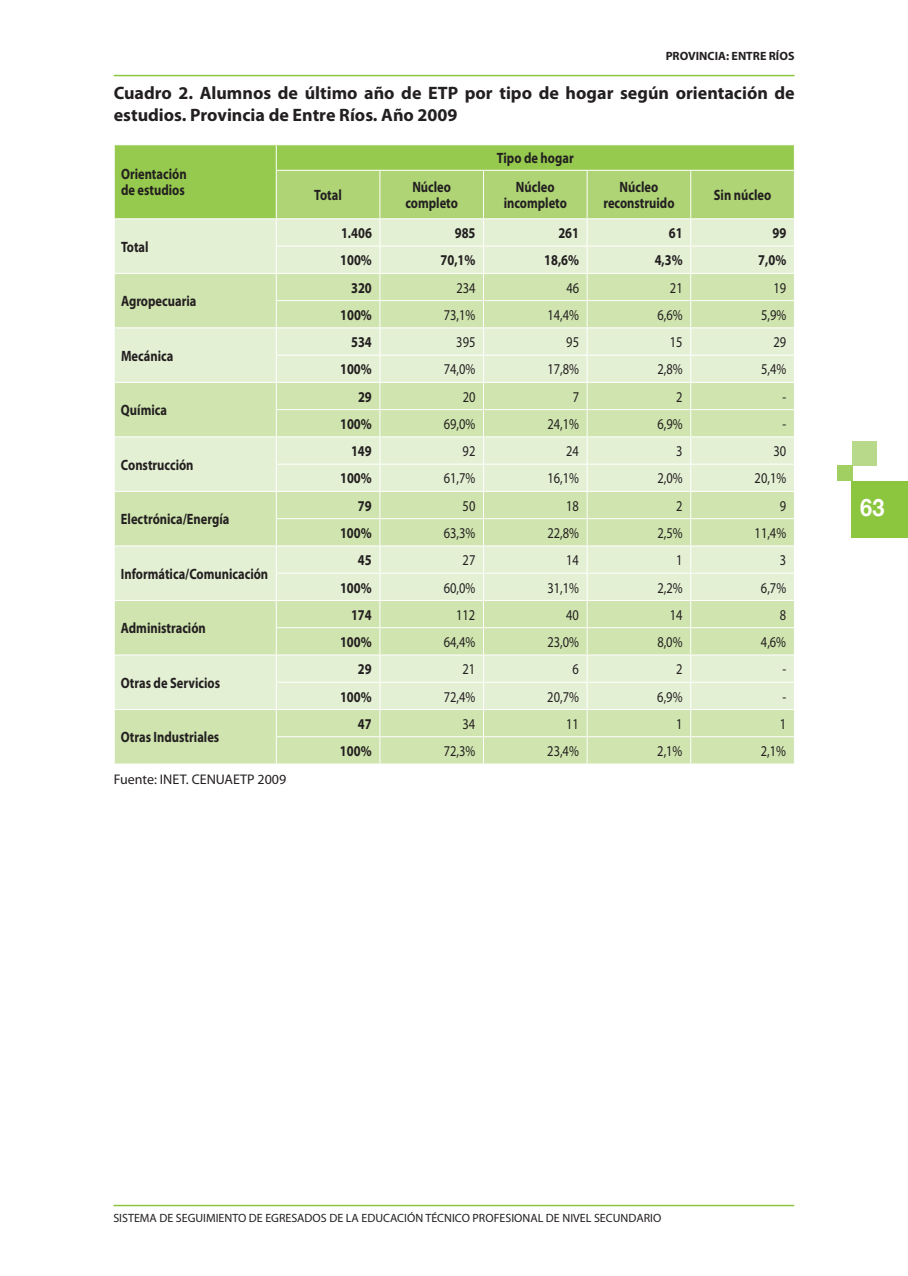
<style>
.page{position:relative;width:908px;height:1276px;background:#fff}
.page>*{position:absolute;margin:0;border:0;box-sizing:border-box;transform-origin:0 0}
.t1{font:700 24px "Helvetica Neue";color:#fff;scale:.9 1}
.t2{font:700 18px/22px "Myriad Pro";color:#231f20}
.t3{font:700 15px/16px "Myriad Pro";color:#231f20;text-align:center;scale:.83 1}
.t4{font:15px "Myriad Pro";color:#231f20;scale:.83 1}
.t5{font:14px "Myriad Pro";color:#231f20}
.t6{font:12px "Myriad Pro";color:#231f20}
.t7{font:700 12px "Myriad Pro";color:#231f20}
</style>
<div class="page">
<div style="left:851px;top:441px;width:25px;height:25px;background:#b8d989"></div>
<div style="left:836px;top:466px;width:16px;height:15px;background:#a2cf62"></div>
<div style="left:850px;top:481px;width:57px;height:57px;background:#8bc63e"></div>
<hr style="left:113px;top:1204px;width:680px;height:2px;background:#8bc63e">
<hr style="left:114px;top:75px;width:680px;height:1px;background:#8bc63e">
<div style="left:115px;top:145px;width:161px;height:73px;background:#96ca4e"></div>
<div style="left:115px;top:219px;width:161px;height:54px;background:#e4f0d4"></div>
<svg style="left:115px;top:274px;width:161px;height:489px;background:#d8e9bf"></svg>
<svg style="left:114px;top:145px;width:1px;height:25px"></svg>
<hr style="left:114px;top:327px;width:162px;height:1px;background:#fff">
<hr style="left:114px;top:382px;width:162px;height:1px;background:#fff">
<hr style="left:114px;top:436px;width:162px;height:1px;background:#fff">
<hr style="left:114px;top:491px;width:162px;height:1px;background:#fff">
<hr style="left:114px;top:545px;width:162px;height:1px;background:#fff">
<hr style="left:114px;top:600px;width:162px;height:1px;background:#fff">
<hr style="left:114px;top:654px;width:162px;height:1px;background:#fff">
<hr style="left:114px;top:709px;width:162px;height:1px;background:#fff">
<svg style="left:114px;top:219px;width:1px;height:544px"></svg>
<svg style="left:276px;top:145px;width:518px;height:618px;background:#d5e7b9"></svg>
<hr style="left:276px;top:170px;width:104px;height:1px;background:#fff">
<hr style="left:380px;top:170px;width:103px;height:1px;background:#fff">
<hr style="left:483px;top:170px;width:104px;height:1px;background:#fff">
<hr style="left:587px;top:170px;width:103px;height:1px;background:#fff">
<hr style="left:690px;top:170px;width:104px;height:1px;background:#fff">
<hr style="left:483px;top:218px;width:104px;height:1px;background:#fff">
<hr style="left:587px;top:218px;width:103px;height:1px;background:#fff">
<hr style="left:690px;top:218px;width:104px;height:1px;background:#fff">
<p class="t7" style="left:665px;top:48px;width:130px">PROVINCIA: ENTRE RÍOS</p>
<p class="t2" style="left:114px;top:81px;width:682px">Cuadro 2. Alumnos de último año de ETP por tipo de hogar según orientación de estudios. Provincia de Entre Ríos. Año 2009</p>
<p class="t3" style="left:121px;top:166px;width:80px;text-align:left">Orientación de estudios</p>
<p class="t3" style="left:121px;top:238px;width:35px">Total</p>
<p class="t3" style="left:121px;top:293px;width:92px">Agropecuaria</p>
<p class="t3" style="left:121px;top:347px;width:65px">Mecánica</p>
<p class="t3" style="left:121px;top:402px;width:57px">Química</p>
<p class="t3" style="left:121px;top:456px;width:89px">Construcción</p>
<p class="t3" style="left:121px;top:511px;width:132px">Electrónica/Energía</p>
<p class="t3" style="left:121px;top:565px;width:179px">Informática/Comunicación</p>
<p class="t3" style="left:121px;top:620px;width:104px">Administración</p>
<p class="t3" style="left:121px;top:674px;width:121px">Otras de Servicios</p>
<p class="t3" style="left:121px;top:729px;width:120px">Otras Industriales</p>
<p class="t5" style="left:114px;top:771px;width:174px">Fuente: INET. CENUAETP 2009</p>
<p class="t3" style="left:496px;top:150px;width:94px">Tipo de hogar</p>
<p class="t3" style="left:314px;top:187px;width:35px">Total</p>
<p class="t3" style="left:405px;top:179px;width:65px">Núcleo completo</p>
<p class="t3" style="left:503px;top:179px;width:78px">Núcleo incompleto</p>
<p class="t3" style="left:603px;top:179px;width:87px">Núcleo reconstruido</p>
<p class="t3" style="left:713px;top:187px;width:71px">Sin núcleo</p>
<p class="t3" style="left:341px;top:225px;width:39px">1.406</p>
<p class="t3" style="left:454px;top:225px;width:26px">985</p>
<p class="t3" style="left:558px;top:225px;width:26px">261</p>
<p class="t3" style="left:668px;top:225px;width:18px">61</p>
<p class="t3" style="left:772px;top:225px;width:18px">99</p>
<p class="t3" style="left:340px;top:252px;width:40px">100%</p>
<p class="t3" style="left:440px;top:252px;width:44px">70,1%</p>
<p class="t3" style="left:544px;top:252px;width:44px">18,6%</p>
<p class="t3" style="left:654px;top:252px;width:35px">4,3%</p>
<p class="t3" style="left:758px;top:252px;width:35px">7,0%</p>
<p class="t3" style="left:351px;top:279px;width:26px">320</p>
<p class="t4" style="left:456px;top:278px;width:25px">234</p>
<p class="t4" style="left:566px;top:278px;width:17px">46</p>
<p class="t4" style="left:669px;top:278px;width:17px">21</p>
<p class="t4" style="left:773px;top:278px;width:17px">19</p>
<p class="t3" style="left:340px;top:306px;width:40px">100%</p>
<p class="t4" style="left:443px;top:306px;width:40px">73,1%</p>
<p class="t4" style="left:547px;top:306px;width:40px">14,4%</p>
<p class="t4" style="left:657px;top:306px;width:32px">6,6%</p>
<p class="t4" style="left:760px;top:306px;width:32px">5,9%</p>
<p class="t3" style="left:351px;top:334px;width:26px">534</p>
<p class="t4" style="left:456px;top:333px;width:25px">395</p>
<p class="t4" style="left:566px;top:333px;width:17px">95</p>
<p class="t4" style="left:669px;top:333px;width:17px">15</p>
<p class="t4" style="left:773px;top:333px;width:17px">29</p>
<p class="t3" style="left:340px;top:361px;width:40px">100%</p>
<p class="t4" style="left:443px;top:360px;width:40px">74,0%</p>
<p class="t4" style="left:547px;top:360px;width:40px">17,8%</p>
<p class="t4" style="left:657px;top:360px;width:32px">2,8%</p>
<p class="t4" style="left:760px;top:360px;width:32px">5,4%</p>
<p class="t3" style="left:358px;top:388px;width:18px">29</p>
<p class="t4" style="left:462px;top:387px;width:17px">20</p>
<p class="t4" style="left:572px;top:387px;width:9px">7</p>
<p class="t4" style="left:676px;top:387px;width:9px">2</p>
<p class="t4" style="left:782px;top:387px;width:6px">-</p>
<p class="t3" style="left:340px;top:415px;width:40px">100%</p>
<p class="t4" style="left:443px;top:415px;width:40px">69,0%</p>
<p class="t4" style="left:547px;top:415px;width:40px">24,1%</p>
<p class="t4" style="left:657px;top:415px;width:32px">6,9%</p>
<p class="t4" style="left:782px;top:415px;width:6px">-</p>
<p class="t3" style="left:351px;top:443px;width:26px">149</p>
<p class="t4" style="left:462px;top:442px;width:17px">92</p>
<p class="t4" style="left:566px;top:442px;width:17px">24</p>
<p class="t4" style="left:676px;top:442px;width:9px">3</p>
<p class="t4" style="left:773px;top:442px;width:17px">30</p>
<p class="t3" style="left:340px;top:470px;width:40px">100%</p>
<p class="t4" style="left:443px;top:469px;width:40px">61,7%</p>
<p class="t4" style="left:547px;top:469px;width:40px">16,1%</p>
<p class="t4" style="left:657px;top:469px;width:32px">2,0%</p>
<p class="t4" style="left:754px;top:469px;width:40px">20,1%</p>
<p class="t3" style="left:358px;top:497px;width:18px">79</p>
<p class="t4" style="left:462px;top:496px;width:17px">50</p>
<p class="t4" style="left:566px;top:496px;width:17px">18</p>
<p class="t4" style="left:676px;top:496px;width:9px">2</p>
<p class="t4" style="left:779px;top:496px;width:9px">9</p>
<p class="t3" style="left:340px;top:524px;width:40px">100%</p>
<p class="t4" style="left:443px;top:524px;width:40px">63,3%</p>
<p class="t4" style="left:547px;top:524px;width:40px">22,8%</p>
<p class="t4" style="left:657px;top:524px;width:32px">2,5%</p>
<p class="t4" style="left:754px;top:524px;width:40px">11,4%</p>
<p class="t3" style="left:358px;top:552px;width:18px">45</p>
<p class="t4" style="left:462px;top:551px;width:17px">27</p>
<p class="t4" style="left:566px;top:551px;width:17px">14</p>
<p class="t4" style="left:676px;top:551px;width:9px">1</p>
<p class="t4" style="left:779px;top:551px;width:9px">3</p>
<p class="t3" style="left:340px;top:579px;width:40px">100%</p>
<p class="t4" style="left:443px;top:578px;width:40px">60,0%</p>
<p class="t4" style="left:547px;top:578px;width:40px">31,1%</p>
<p class="t4" style="left:657px;top:578px;width:32px">2,2%</p>
<p class="t4" style="left:760px;top:578px;width:32px">6,7%</p>
<p class="t3" style="left:351px;top:606px;width:26px">174</p>
<p class="t4" style="left:456px;top:605px;width:25px">112</p>
<p class="t4" style="left:566px;top:605px;width:17px">40</p>
<p class="t4" style="left:669px;top:605px;width:17px">14</p>
<p class="t4" style="left:779px;top:605px;width:9px">8</p>
<p class="t3" style="left:340px;top:633px;width:40px">100%</p>
<p class="t4" style="left:443px;top:633px;width:40px">64,4%</p>
<p class="t4" style="left:547px;top:633px;width:40px">23,0%</p>
<p class="t4" style="left:657px;top:633px;width:32px">8,0%</p>
<p class="t4" style="left:760px;top:633px;width:32px">4,6%</p>
<p class="t3" style="left:358px;top:661px;width:18px">29</p>
<p class="t4" style="left:462px;top:660px;width:17px">21</p>
<p class="t4" style="left:572px;top:660px;width:9px">6</p>
<p class="t4" style="left:675px;top:660px;width:9px">2</p>
<p class="t4" style="left:782px;top:660px;width:6px">-</p>
<p class="t3" style="left:340px;top:688px;width:40px">100%</p>
<p class="t4" style="left:443px;top:687px;width:40px">72,4%</p>
<p class="t4" style="left:547px;top:687px;width:40px">20,7%</p>
<p class="t4" style="left:657px;top:687px;width:32px">6,9%</p>
<p class="t4" style="left:782px;top:687px;width:6px">-</p>
<p class="t3" style="left:358px;top:715px;width:18px">47</p>
<p class="t4" style="left:462px;top:714px;width:17px">34</p>
<p class="t4" style="left:566px;top:714px;width:17px">11</p>
<p class="t4" style="left:675px;top:714px;width:9px">1</p>
<p class="t4" style="left:779px;top:714px;width:9px">1</p>
<p class="t3" style="left:340px;top:742px;width:40px">100%</p>
<p class="t4" style="left:443px;top:742px;width:40px">72,3%</p>
<p class="t4" style="left:547px;top:742px;width:40px">23,4%</p>
<p class="t4" style="left:657px;top:742px;width:32px">2,1%</p>
<p class="t4" style="left:760px;top:742px;width:32px">2,1%</p>
<h1 class="t1" style="left:859px;top:492px;width:28px">63</h1>
<p class="t6" style="left:113px;top:1210px;width:549px">SISTEMA DE SEGUIMIENTO DE EGRESADOS DE LA EDUCACIÓN TÉCNICO PROFESIONAL DE NIVEL SECUNDARIO</p>
</div>
